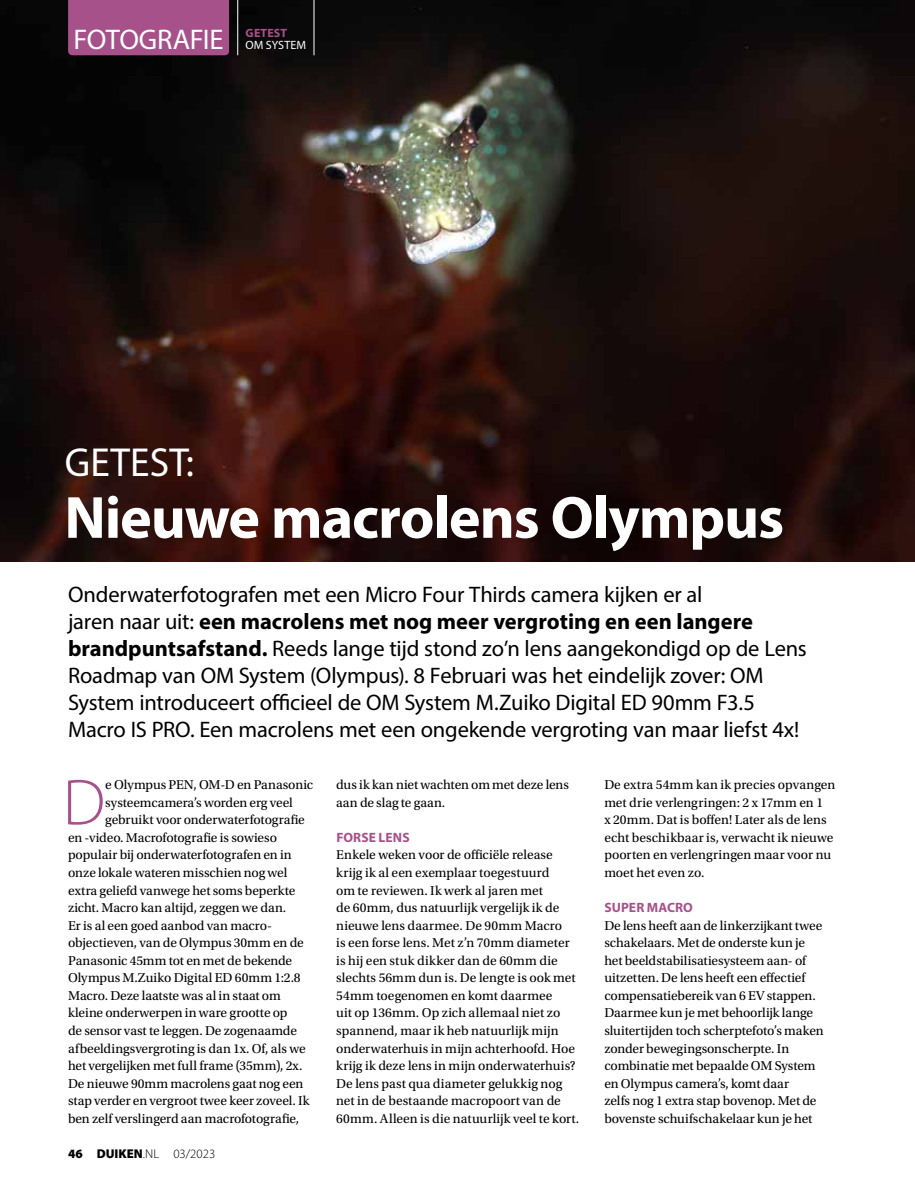
<style>
.page{position:relative;width:915px;height:1191px;background:#fff}
.page>*{position:absolute;margin:0;border:0;box-sizing:border-box;transform-origin:0 0}
.t1{font:300 65.55px "Myriad Pro";color:#a7518b}
.t2{font:700 60px "Myriad Pro";letter-spacing:-.02em;color:#fff}
.t3{font:40.65px "Myriad Pro";letter-spacing:.005em;color:#fff}
.t4{font:28.5px "Myriad Pro";letter-spacing:-.015em;color:#fff}
.t5{font:22.5px/27px "Myriad Pro";letter-spacing:-.01em;color:#000}
.t6{font:13.5px/17.5px "Utopia Std";letter-spacing:-.005em;color:#000}
.t7{font:700 13.5px "Myriad Pro";letter-spacing:.01em;color:#a7518b}
.t8{font:300 12.75px "Myriad Pro";color:#000}
.t9{font:12px "Myriad Pro";letter-spacing:.01em;color:#fff}
.t10{font:700 12px "Myriad Pro";letter-spacing:.015em;color:#a7518b}
.s1{font-weight:700}
.s2{font-weight:900}
</style>
<div class="page">
<img style="left:0;top:0;width:914px;height:561px">
<div style="left:68px;top:0;width:161px;height:55px;background:#a7518b"></div>
<hr style="left:237px;top:0;width:1px;height:55px;background:#fff">
<hr style="left:313px;top:0;width:1px;height:55px;background:#fff">
<h3 class="t4" style="left:74px;top:22px;width:151px">FOTOGRAFIE</h3>
<p class="t10" style="left:245px;top:25px;width:43px">GETEST</p>
<p class="t9" style="left:245px;top:38px;width:62px">OM SYSTEM</p>
<h3 class="t3" style="left:65px;top:437px;width:131px">GETEST:</h3>
<h2 class="t2" style="left:64px;top:478px;width:721px">Nieuwe macrolens Olympus</h2>
<p class="t5" style="left:68px;top:581px;width:740px">Onderwaterfotografen met een Micro Four Thirds camera kijken er al<br>jaren naar uit: <span class="s1">een macrolens met nog meer vergroting en een langere brandpuntsafstand.</span> Reeds lange tijd stond zo’n lens aangekondigd op de Lens Roadmap van OM System (Olympus). 8 Februari was het eindelijk zover: OM System introduceert officieel de OM System M.Zuiko Digital ED 90mm F3.5<br>Macro IS PRO. Een macrolens met een ongekende vergroting van maar liefst 4x!</p>
<h1 class="t1" style="left:63px;top:763px;width:44px">D</h1>
<p class="t6" style="left:105px;top:776px;width:209px">e Olympus PEN, OM-D en Panasonic</p>
<p class="t6" style="left:105px;top:794px;width:189px">systeemcamera’s worden erg veel</p>
<p class="t6" style="left:105px;top:811px;width:201px">gebruikt voor onderwaterfotografie</p>
<p class="t6" style="left:68px;top:829px;width:210px">en -video. Macrofotografie is sowieso</p>
<p class="t6" style="left:68px;top:846px;width:225px">populair bij onderwaterfotografen en in</p>
<p class="t6" style="left:68px;top:864px;width:221px">onze lokale wateren misschien nog wel</p>
<p class="t6" style="left:68px;top:881px;width:229px">extra geliefd vanwege het soms beperkte</p>
<p class="t6" style="left:68px;top:899px;width:219px">zicht. Macro kan altijd, zeggen we dan.</p>
<p class="t6" style="left:68px;top:916px;width:205px">Er is al een goed aanbod van macro-</p>
<p class="t6" style="left:68px;top:934px;width:237px">objectieven, van de Olympus 30mm en de</p>
<p class="t6" style="left:68px;top:952px;width:225px">Panasonic 45mm tot en met de bekende</p>
<p class="t6" style="left:68px;top:969px;width:234px">Olympus M.Zuiko Digital ED 60mm 1:2.8</p>
<p class="t6" style="left:68px;top:987px;width:214px">Macro. Deze laatste was al in staat om</p>
<p class="t6" style="left:68px;top:1004px;width:221px">kleine onderwerpen in ware grootte op</p>
<p class="t6" style="left:68px;top:1022px;width:230px">de sensor vast te leggen. De zogenaamde</p>
<p class="t6" style="left:68px;top:1039px;width:239px">afbeeldingsvergroting is dan 1x. Of, als we</p>
<p class="t6" style="left:68px;top:1057px;width:236px">het vergelijken met full frame (35mm), 2x.</p>
<p class="t6" style="left:68px;top:1074px;width:237px">De nieuwe 90mm macrolens gaat nog een</p>
<p class="t6" style="left:68px;top:1092px;width:243px">stap verder en vergroot twee keer zoveel. Ik</p>
<p class="t6" style="left:68px;top:1109px;width:233px">ben zelf verslingerd aan macrofotografie,</p>
<p class="t8" style="left:68px;top:1145px;width:149px"><span class="s2">46 DUIKEN</span>.NL 03/2023</p>
<p class="t6" style="left:336px;top:776px;width:234px">dus ik kan niet wachten om met deze lens aan de slag te gaan.</p>
<p class="t7" style="left:336px;top:828px;width:75px">FORSE LENS</p>
<p class="t6" style="left:336px;top:846px;width:244px">Enkele weken voor de officiële release krijg ik al een exemplaar toegestuurd<br>om te reviewen. Ik werk al jaren met<br>de 60mm, dus natuurlijk vergelijk ik de nieuwe lens daarmee. De 90mm Macro<br>is een forse lens. Met z’n 70mm diameter is hij een stuk dikker dan de 60mm die slechts 56mm dun is. De lengte is ook met 54mm toegenomen en komt daarmee<br>uit op 136mm. Op zich allemaal niet zo spannend, maar ik heb natuurlijk mijn onderwaterhuis in mijn achterhoofd. Hoe krijg ik deze lens in mijn onderwaterhuis?<br>De lens past qua diameter gelukkig nog net in de bestaande macropoort van de 60mm. Alleen is die natuurlijk veel te kort.</p>
<p class="t6" style="left:604px;top:776px;width:232px">De extra 54mm kan ik precies opvangen met drie verlengringen: 2 x 17mm en 1<br>x 20mm. Dat is boffen! Later als de lens echt beschikbaar is, verwacht ik nieuwe poorten en verlengringen maar voor nu moet het even zo.</p>
<p class="t7" style="left:604px;top:898px;width:90px">SUPER MACRO</p>
<p class="t6" style="left:604px;top:916px;width:221px">De lens heeft aan de linkerzijkant twee schakelaars. Met de onderste kun je het beeldstabilisatiesysteem aan- of uitzetten. De lens heeft een effectief compensatiebereik van 6 EV stappen.<br>Daarmee kun je met behoorlijk lange sluitertijden toch scherptefoto’s maken zonder bewegingsonscherpte. In combinatie met bepaalde OM System en Olympus camera’s, komt daar<br>zelfs nog 1 extra stap bovenop. Met de bovenste schuifschakelaar kun je het</p>
</div>
